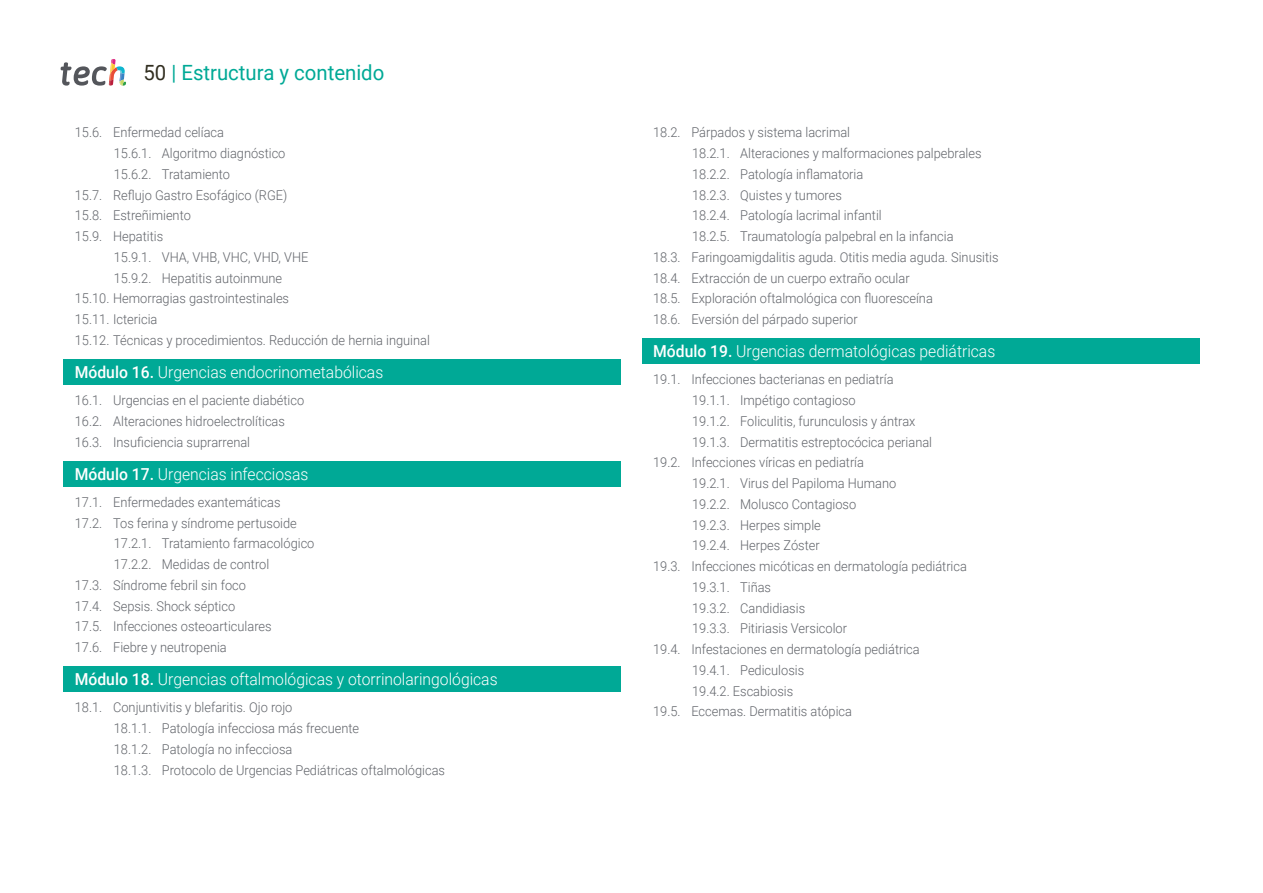
<style>
.page{position:relative;width:1263px;height:893px;background:#fff}
.page>*{position:absolute;margin:0;border:0;box-sizing:border-box;transform-origin:0 0}
.t1{font:21px "Roboto";color:#00a996}
.t2{font:300 16.5px "Roboto";color:#fff;scale:.95 1}
.t3{font:300 13.5px/20.7px "Roboto";color:#61646a;scale:.95 1}
.s1{color:#312e20}
.s2{font-weight:500}
</style>
<div class="page">
<div style="left:64px;top:359px;width:557px;height:25px;background:#00a996"></div>
<div style="left:64px;top:461px;width:557px;height:25px;background:#00a996"></div>
<div style="left:64px;top:667px;width:557px;height:25px;background:#00a996"></div>
<div style="left:642px;top:338px;width:557px;height:25px;background:#00a996"></div>
<svg style="left:61px;top:59px;width:65px;height:27px"></svg>
<h1 class="t1" style="left:144px;top:57px;width:242px"><span class="s1">50</span> | Estructura y contenido</h1>
<p class="t3" style="left:75px;top:122px;width:159px">15.6. Enfermedad celíaca</p>
<p class="t3" style="left:114px;top:142px;width:182px">15.6.1. Algoritmo diagnóstico</p>
<p class="t3" style="left:114px;top:163px;width:124px">15.6.2. Tratamiento</p>
<p class="t3" style="left:75px;top:184px;width:225px">15.7. Reflujo Gastro Esofágico (RGE)</p>
<p class="t3" style="left:75px;top:205px;width:124px">15.8. Estreñimiento</p>
<p class="t3" style="left:75px;top:225px;width:95px">15.9. Hepatitis</p>
<p class="t3" style="left:114px;top:246px;width:206px">15.9.1. VHA, VHB, VHC, VHD, VHE</p>
<p class="t3" style="left:114px;top:267px;width:179px">15.9.2. Hepatitis autoinmune</p>
<p class="t3" style="left:75px;top:288px;width:227px">15.10. Hemorragias gastrointestinales</p>
<p class="t3" style="left:75px;top:308px;width:88px">15.11. Ictericia</p>
<p class="t3" style="left:75px;top:329px;width:375px">15.12. Técnicas y procedimientos. Reducción de hernia inguinal</p>
<p class="t2" style="left:75px;top:361px;width:326px"><span class="s2">Módulo 16.</span> Urgencias endocrinometabólicas</p>
<p class="t3" style="left:75px;top:389px;width:243px">16.1. Urgencias en el paciente diabético<br>16.2. Alteraciones hidroelectrolíticas<br>16.3. Insuficiencia suprarrenal</p>
<p class="t2" style="left:75px;top:462px;width:247px"><span class="s2">Módulo 17.</span> Urgencias infecciosas</p>
<p class="t3" style="left:75px;top:491px;width:218px">17.1. Enfermedades exantemáticas</p>
<p class="t3" style="left:75px;top:512px;width:235px">17.2. Tos ferina y síndrome pertusoide</p>
<p class="t3" style="left:114px;top:533px;width:213px">17.2.1. Tratamiento farmacológico</p>
<p class="t3" style="left:114px;top:553px;width:165px">17.2.2. Medidas de control</p>
<p class="t3" style="left:75px;top:574px;width:182px">17.3. Síndrome febril sin foco</p>
<p class="t3" style="left:75px;top:595px;width:170px">17.4. Sepsis. Shock séptico</p>
<p class="t3" style="left:75px;top:616px;width:209px">17.5. Infecciones osteoarticulares</p>
<p class="t3" style="left:75px;top:636px;width:161px">17.6. Fiebre y neutropenia</p>
<p class="t2" style="left:75px;top:668px;width:447px"><span class="s2">Módulo 18.</span> Urgencias oftalmológicas y otorrinolaringológicas</p>
<p class="t3" style="left:114px;top:697px;width:350px;text-indent:-39px">18.1. Conjuntivitis y blefaritis. Ojo rojo<br>18.1.1. Patología infecciosa más frecuente<br>18.1.2. Patología no infecciosa<br>18.1.3. Protocolo de Urgencias Pediátricas oftalmológicas</p>
<p class="t3" style="left:653px;top:122px;width:209px">18.2. Párpados y sistema lacrimal</p>
<p class="t3" style="left:692px;top:142px;width:306px">18.2.1. Alteraciones y malformaciones palpebrales</p>
<p class="t3" style="left:692px;top:163px;width:182px">18.2.2. Patología inflamatoria</p>
<p class="t3" style="left:692px;top:184px;width:159px">18.2.3. Quistes y tumores</p>
<p class="t3" style="left:692px;top:205px;width:201px">18.2.4. Patología lacrimal infantil</p>
<p class="t3" style="left:692px;top:225px;width:277px">18.2.5. Traumatología palpebral en la infancia</p>
<p class="t3" style="left:653px;top:246px;width:365px">18.3. Faringoamigdalitis aguda. Otitis media aguda. Sinusitis</p>
<p class="t3" style="left:653px;top:267px;width:271px">18.4. Extracción de un cuerpo extraño ocular</p>
<p class="t3" style="left:653px;top:288px;width:296px">18.5. Exploración oftalmológica con fluoresceína</p>
<p class="t3" style="left:653px;top:308px;width:217px">18.6. Eversión del párpado superior</p>
<p class="t2" style="left:653px;top:340px;width:362px"><span class="s2">Módulo 19.</span> Urgencias dermatológicas pediátricas</p>
<p class="t3" style="left:653px;top:369px;width:255px">19.1. Infecciones bacterianas en pediatría</p>
<p class="t3" style="left:692px;top:389px;width:174px">19.1.1. Impétigo contagioso</p>
<p class="t3" style="left:692px;top:410px;width:236px">19.1.2. Foliculitis, furunculosis y ántrax</p>
<p class="t3" style="left:692px;top:431px;width:254px">19.1.3. Dermatitis estreptocócica perianal</p>
<p class="t3" style="left:653px;top:452px;width:223px">19.2. Infecciones víricas en pediatría</p>
<p class="t3" style="left:692px;top:472px;width:216px">19.2.1. Virus del Papiloma Humano</p>
<p class="t3" style="left:692px;top:493px;width:174px">19.2.2. Molusco Contagioso</p>
<p class="t3" style="left:692px;top:514px;width:137px">19.2.3. Herpes simple</p>
<p class="t3" style="left:692px;top:535px;width:136px">19.2.4. Herpes Zóster</p>
<p class="t3" style="left:653px;top:555px;width:332px">19.3. Infecciones micóticas en dermatología pediátrica</p>
<p class="t3" style="left:692px;top:576px;width:85px">19.3.1. Tiñas</p>
<p class="t3" style="left:692px;top:597px;width:120px">19.3.2. Candidiasis</p>
<p class="t3" style="left:692px;top:618px;width:165px">19.3.3. Pitiriasis Versicolor</p>
<p class="t3" style="left:653px;top:638px;width:282px">19.4. Infestaciones en dermatología pediátrica</p>
<p class="t3" style="left:692px;top:659px;width:119px">19.4.1. Pediculosis</p>
<p class="t3" style="left:692px;top:680px;width:108px">19.4.2. Escabiosis</p>
<p class="t3" style="left:653px;top:701px;width:211px">19.5. Eccemas. Dermatitis atópica</p>
</div>
